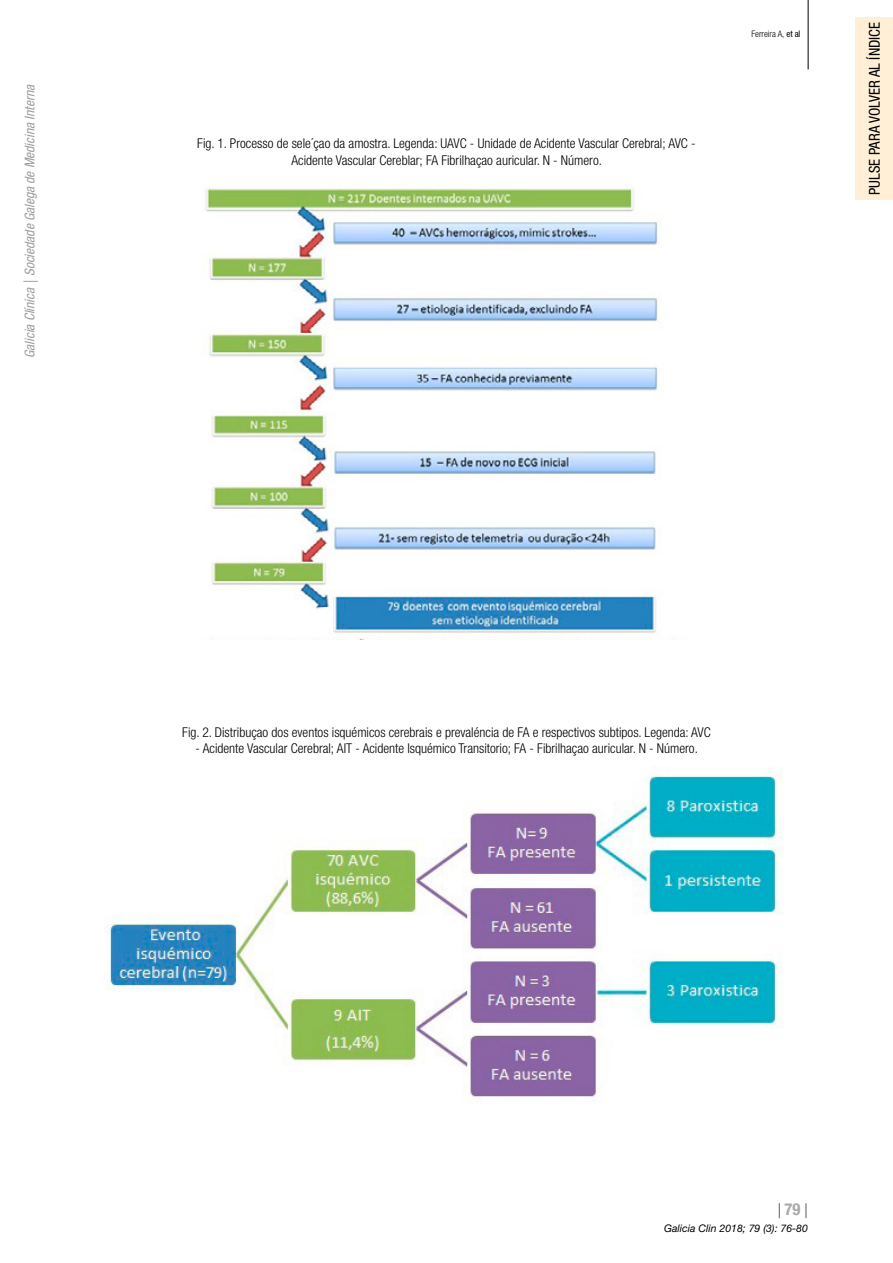
<style>
.page{position:relative;width:893px;height:1263px;background:#fff}
.page>*{position:absolute;margin:0;border:0;box-sizing:border-box;transform-origin:0 0}
.t1{font:condensed 15px "Helvetica Neue LT Std";color:#000}
.t2{font:100 15px "Helvetica Neue LT Std";color:#000}
.t3{font:300 condensed 13.5px/16.2px "Helvetica Neue LT Std";color:#000;text-align:center}
.t4{font:italic condensed 13.5px "Helvetica Neue LT Std";color:#9c9e9f}
.t5{font:italic 10.5px "Helvetica Neue LT Std";color:#000}
.t6{font:300 condensed 9px "Helvetica Neue LT Std";color:#000}
.s1{font-family:"Helvetica Neue LT";font-weight:400}
.s2{font-weight:700;font-stretch:condensed;font-size:16.5px;color:#a7a8aa}
</style>
<div class="page">
<div style="left:855px;top:18px;width:38px;height:182px;background:#ffefd6"></div>
<hr style="left:808px;top:0;width:1px;height:69px;background:#000">
<img style="left:204px;top:185px;width:455px;height:454px">
<img style="left:104px;top:766px;width:679px;height:333px">
<p class="t4" style="left:22px;top:358px;width:275px;rotate:-90deg">Galicia Clínica | Sociedade Galega de Medicina Interna</p>
<p class="t3" style="left:197px;top:135px;width:500px">Fig. 1. Processo de sele´çao da amostra. Legenda: UAVC - Unidade de Acidente Vascular Cerebral; AVC -<br>Acidente Vascular Cereblar; FA Fibrilhaçao auricular. N - Número.</p>
<p class="t6" style="left:751px;top:29px;width:51px">Ferreira A, <span class="s1">et al</span></p>
<p class="t1" style="left:866px;top:195px;width:175px;rotate:-90deg">PULSE PARA VOLVER AL ÍNDICE</p>
<p class="t3" style="left:182px;top:723px;width:530px">Fig. 2. Distribuçao dos eventos isquémicos cerebrais e prevaléncia de FA e respectivos subtipos. Legenda: AVC</p>
<p class="t3" style="left:196px;top:740px;width:504px">- Acidente Vascular Cerebral; AIT - Acidente Isquémico Transitorio; FA - Fibrilhaçao auricular. N - Número.</p>
<p class="t2" style="left:778px;top:1201px;width:32px">|<span class="s2">79</span>|</p>
<p class="t5" style="left:664px;top:1222px;width:145px">Galicia Clin 2018; 79 (3): 76-80</p>
</div>
